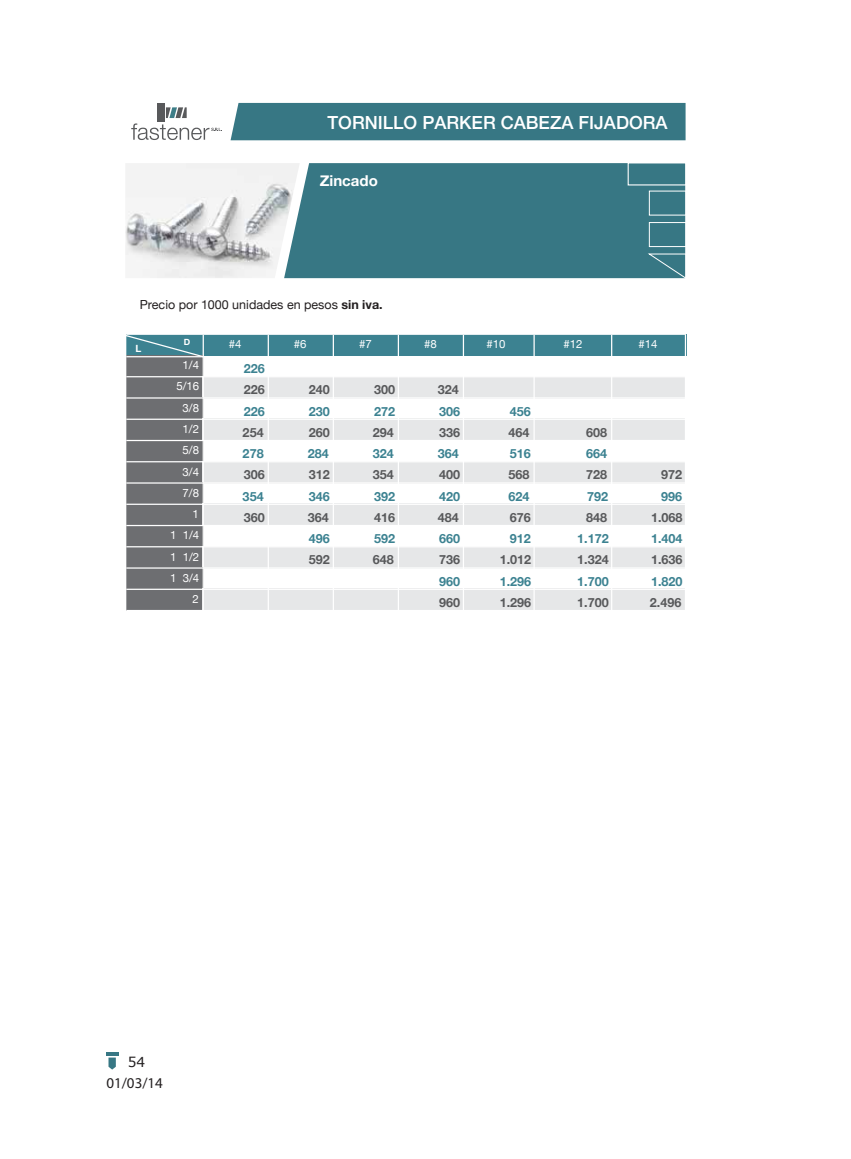
<style>
.page{position:relative;width:851px;height:1159px;background:#fff}
.page>*{position:absolute;margin:0;border:0;box-sizing:border-box;transform-origin:0 0}
.t1{font:500 18.12px "Helvetica Neue";color:#fff}
.t2{font:15px "Myriad Pro";color:#231f20}
.t3{font:700 15px "Helvetica Neue";color:#fff}
.t4{font:13.75px "Verdana";color:#231f20}
.t5{font:700 12.62px "Helvetica Neue";color:#58595b}
.t6{font:700 12.62px "Helvetica Neue";color:#3c8291}
.t7{font:12.5px "Helvetica Neue";color:#231f20}
.t8{font:11.38px "Helvetica Neue";color:#fff}
.t9{font:700 9.88px "Helvetica Neue";color:#fff}
.t10{font:700 8.75px "Helvetica Neue";color:#fff}
.s1{font-weight:700}
</style>
<div class="page">
<div style="left:230px;top:103px;width:455px;height:37px;background:#377784"></div>
<svg style="left:131px;top:103px;width:91px;height:37px"></svg>
<div style="left:300px;top:163px;width:385px;height:115px;background:#377784"></div>
<img style="left:125px;top:163px;width:175px;height:115px">
<svg style="left:106px;top:1052px;width:12px;height:17px"></svg>
<div style="left:126px;top:335px;width:560px;height:21px;background:#3c8291"></div>
<div style="left:126px;top:355px;width:78px;height:22px;background:#6d6e71"></div>
<div style="left:126px;top:376px;width:78px;height:23px;background:#6d6e71"></div>
<div style="left:202px;top:376px;width:484px;height:23px;background:#e6e7e8"></div>
<div style="left:126px;top:397px;width:78px;height:23px;background:#6d6e71"></div>
<div style="left:126px;top:419px;width:78px;height:22px;background:#6d6e71"></div>
<div style="left:202px;top:419px;width:484px;height:22px;background:#e6e7e8"></div>
<div style="left:126px;top:440px;width:78px;height:22px;background:#6d6e71"></div>
<div style="left:126px;top:461px;width:78px;height:23px;background:#6d6e71"></div>
<div style="left:202px;top:461px;width:484px;height:23px;background:#e6e7e8"></div>
<div style="left:126px;top:482px;width:78px;height:23px;background:#6d6e71"></div>
<div style="left:126px;top:504px;width:78px;height:22px;background:#6d6e71"></div>
<div style="left:202px;top:504px;width:484px;height:22px;background:#e6e7e8"></div>
<div style="left:126px;top:525px;width:78px;height:22px;background:#6d6e71"></div>
<div style="left:126px;top:546px;width:78px;height:23px;background:#6d6e71"></div>
<div style="left:202px;top:546px;width:484px;height:23px;background:#e6e7e8"></div>
<div style="left:126px;top:567px;width:78px;height:23px;background:#6d6e71"></div>
<div style="left:126px;top:589px;width:78px;height:22px;background:#6d6e71"></div>
<div style="left:202px;top:589px;width:484px;height:22px;background:#e6e7e8"></div>
<hr style="left:202px;top:335px;width:2px;height:276px;background:#fff">
<hr style="left:267px;top:335px;width:2px;height:276px;background:#fff">
<hr style="left:332px;top:335px;width:2px;height:276px;background:#fff">
<hr style="left:397px;top:335px;width:2px;height:276px;background:#fff">
<hr style="left:462px;top:335px;width:2px;height:276px;background:#fff">
<hr style="left:533px;top:335px;width:1px;height:276px;background:#fff">
<hr style="left:611px;top:335px;width:1px;height:276px;background:#fff">
<hr style="left:684px;top:335px;width:2px;height:276px;background:#fff">
<hr style="left:126px;top:376px;width:560px;height:1px;background:#fff">
<hr style="left:126px;top:397px;width:560px;height:2px;background:#fff">
<hr style="left:126px;top:419px;width:560px;height:1px;background:#fff">
<hr style="left:126px;top:440px;width:560px;height:1px;background:#fff">
<hr style="left:126px;top:461px;width:560px;height:1px;background:#fff">
<hr style="left:126px;top:482px;width:560px;height:2px;background:#fff">
<hr style="left:126px;top:504px;width:560px;height:1px;background:#fff">
<hr style="left:126px;top:525px;width:560px;height:1px;background:#fff">
<hr style="left:126px;top:546px;width:560px;height:1px;background:#fff">
<hr style="left:126px;top:567px;width:560px;height:2px;background:#fff">
<hr style="left:126px;top:589px;width:560px;height:1px;background:#fff">
<hr style="left:126px;top:610px;width:560px;height:1px;background:#fff">
<svg style="left:126px;top:334px;width:79px;height:24px"></svg>
<div style="left:627px;top:162px;width:59px;height:23px;border:1px solid #fff"></div>
<div style="left:648px;top:191px;width:38px;height:25px;border:1px solid #fff"></div>
<div style="left:648px;top:222px;width:38px;height:25px;border:1px solid #fff"></div>
<svg style="left:646px;top:253px;width:40px;height:26px"></svg>
<h1 class="t1" style="left:327px;top:108px;width:341px">TORNILLO PARKER CABEZA FIJADORA</h1>
<p class="t3" style="left:320px;top:169px;width:60px">Zincado</p>
<p class="t7" style="left:140px;top:296px;width:244px">Precio por 1000 unidades en pesos <span class="s1">sin iva.</span></p>
<p class="t9" style="left:135px;top:340px;width:7px">L</p>
<p class="t10" style="left:184px;top:335px;width:8px">D</p>
<p class="t8" style="left:229px;top:336px;width:14px">#4</p>
<p class="t8" style="left:294px;top:336px;width:14px">#6</p>
<p class="t8" style="left:359px;top:336px;width:14px">#7</p>
<p class="t8" style="left:424px;top:336px;width:14px">#8</p>
<p class="t8" style="left:486px;top:336px;width:21px">#10</p>
<p class="t8" style="left:563px;top:336px;width:21px">#12</p>
<p class="t8" style="left:638px;top:336px;width:21px">#14</p>
<p class="t8" style="left:182px;top:357px;width:18px">1/4</p>
<p class="t6" style="left:244px;top:358px;width:23px">226</p>
<p class="t8" style="left:176px;top:378px;width:24px">5/16</p>
<p class="t5" style="left:244px;top:380px;width:23px">226</p>
<p class="t5" style="left:309px;top:380px;width:23px">240</p>
<p class="t5" style="left:374px;top:380px;width:23px">300</p>
<p class="t5" style="left:437px;top:380px;width:23px">324</p>
<p class="t8" style="left:182px;top:399px;width:18px">3/8</p>
<p class="t6" style="left:244px;top:401px;width:23px">226</p>
<p class="t6" style="left:309px;top:401px;width:23px">230</p>
<p class="t6" style="left:374px;top:401px;width:23px">272</p>
<p class="t6" style="left:439px;top:401px;width:23px">306</p>
<p class="t6" style="left:509px;top:401px;width:23px">456</p>
<p class="t8" style="left:182px;top:421px;width:18px">1/2</p>
<p class="t5" style="left:242px;top:422px;width:23px">254</p>
<p class="t5" style="left:309px;top:422px;width:23px">260</p>
<p class="t5" style="left:372px;top:422px;width:23px">294</p>
<p class="t5" style="left:439px;top:422px;width:23px">336</p>
<p class="t5" style="left:508px;top:422px;width:23px">464</p>
<p class="t5" style="left:586px;top:422px;width:23px">608</p>
<p class="t8" style="left:182px;top:442px;width:18px">5/8</p>
<p class="t6" style="left:242px;top:443px;width:23px">278</p>
<p class="t6" style="left:307px;top:443px;width:23px">284</p>
<p class="t6" style="left:372px;top:443px;width:23px">324</p>
<p class="t6" style="left:437px;top:443px;width:23px">364</p>
<p class="t6" style="left:509px;top:443px;width:23px">516</p>
<p class="t6" style="left:586px;top:443px;width:23px">664</p>
<p class="t8" style="left:182px;top:463px;width:18px">3/4</p>
<p class="t5" style="left:244px;top:465px;width:23px">306</p>
<p class="t5" style="left:309px;top:465px;width:23px">312</p>
<p class="t5" style="left:372px;top:465px;width:23px">354</p>
<p class="t5" style="left:439px;top:465px;width:23px">400</p>
<p class="t5" style="left:508px;top:465px;width:23px">568</p>
<p class="t5" style="left:586px;top:465px;width:23px">728</p>
<p class="t5" style="left:661px;top:465px;width:23px">972</p>
<p class="t8" style="left:182px;top:484px;width:18px">7/8</p>
<p class="t6" style="left:242px;top:486px;width:23px">354</p>
<p class="t6" style="left:309px;top:486px;width:23px">346</p>
<p class="t6" style="left:374px;top:486px;width:23px">392</p>
<p class="t6" style="left:439px;top:486px;width:23px">420</p>
<p class="t6" style="left:508px;top:486px;width:23px">624</p>
<p class="t6" style="left:587px;top:486px;width:23px">792</p>
<p class="t6" style="left:661px;top:486px;width:23px">996</p>
<p class="t8" style="left:192px;top:506px;width:8px">1</p>
<p class="t5" style="left:244px;top:507px;width:23px">360</p>
<p class="t5" style="left:307px;top:507px;width:23px">364</p>
<p class="t5" style="left:374px;top:507px;width:23px">416</p>
<p class="t5" style="left:437px;top:507px;width:23px">484</p>
<p class="t5" style="left:509px;top:507px;width:23px">676</p>
<p class="t5" style="left:586px;top:507px;width:23px">848</p>
<p class="t5" style="left:651px;top:507px;width:33px">1.068</p>
<p class="t8" style="left:170px;top:527px;width:31px">1 1/4</p>
<p class="t6" style="left:309px;top:528px;width:23px">496</p>
<p class="t6" style="left:374px;top:528px;width:23px">592</p>
<p class="t6" style="left:439px;top:528px;width:23px">660</p>
<p class="t6" style="left:509px;top:528px;width:23px">912</p>
<p class="t6" style="left:577px;top:528px;width:33px">1.172</p>
<p class="t6" style="left:651px;top:528px;width:33px">1.404</p>
<p class="t8" style="left:170px;top:548px;width:31px">1 1/2</p>
<p class="t5" style="left:309px;top:550px;width:23px">592</p>
<p class="t5" style="left:372px;top:550px;width:23px">648</p>
<p class="t5" style="left:439px;top:550px;width:23px">736</p>
<p class="t5" style="left:499px;top:550px;width:33px">1.012</p>
<p class="t5" style="left:577px;top:550px;width:33px">1.324</p>
<p class="t5" style="left:651px;top:550px;width:33px">1.636</p>
<p class="t8" style="left:170px;top:569px;width:31px">1 3/4</p>
<p class="t6" style="left:439px;top:571px;width:23px">960</p>
<p class="t6" style="left:499px;top:571px;width:33px">1.296</p>
<p class="t6" style="left:577px;top:571px;width:33px">1.700</p>
<p class="t6" style="left:651px;top:571px;width:33px">1.820</p>
<p class="t8" style="left:192px;top:591px;width:8px">2</p>
<p class="t5" style="left:439px;top:592px;width:23px">960</p>
<p class="t5" style="left:499px;top:592px;width:33px">1.296</p>
<p class="t5" style="left:577px;top:592px;width:33px">1.700</p>
<p class="t5" style="left:649px;top:592px;width:33px">2.496</p>
<p class="t4" style="left:128px;top:1053px;width:19px">54</p>
<p class="t2" style="left:106px;top:1073px;width:58px">01/03/14</p>
</div>
